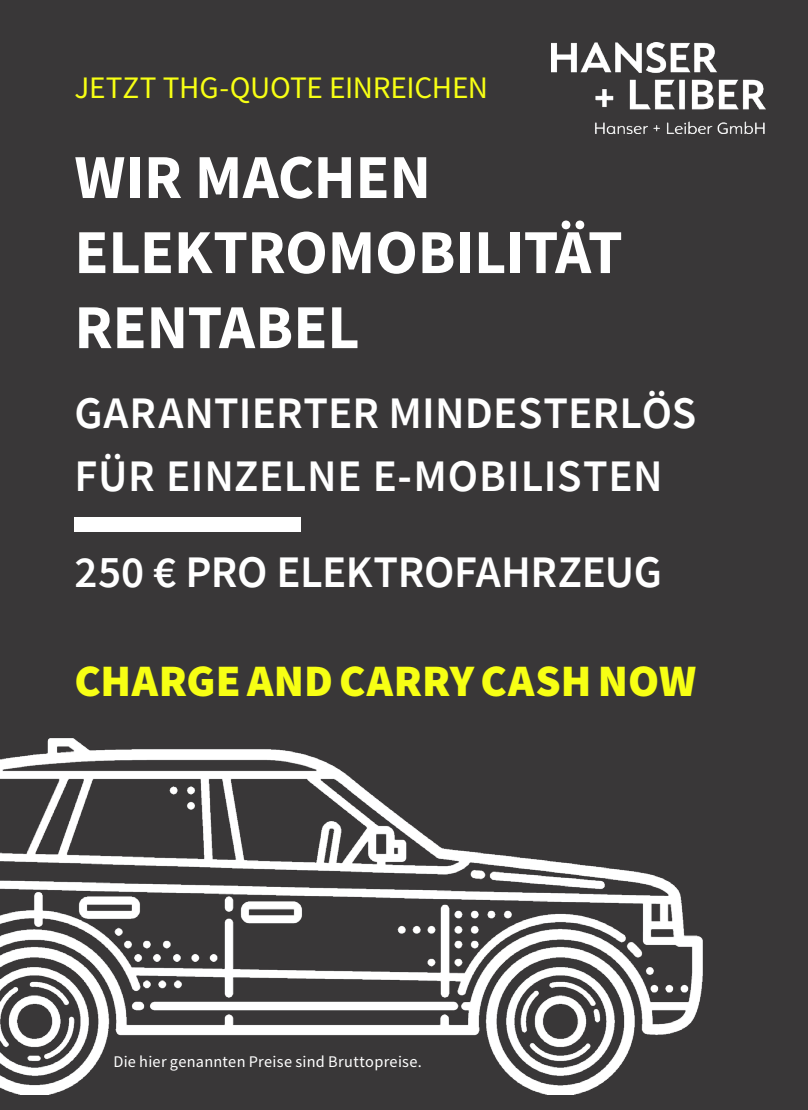
<style>
.page{position:relative;width:808px;height:1110px;background:#fff}
.page>*{position:absolute;margin:0;border:0;box-sizing:border-box;transform-origin:0 0}
.t1{font:700 62.5px "Source Sans Pro";letter-spacing:-.005em;color:#fff}
.t2{font:600 45px/62.5px "Source Sans Pro";letter-spacing:.01em;color:#fff}
.t3{font:600 45px "Source Sans Pro";letter-spacing:-.01em;color:#fff}
.t4{font:900 45px "Source Sans Pro";letter-spacing:.005em;color:#f7ff14}
.t5{font:31.25px "Source Sans Pro";letter-spacing:-.01em;color:#f7ff14}
.t6{font:16.25px "Source Sans Pro";letter-spacing:.02em;color:#fff}
</style>
<div class="page">
<div style="left:0;top:0;width:808px;height:1109px;background:#393738"></div>
<img style="left:0;top:738px;width:703px;height:356px">
<div style="left:74px;top:517px;width:227px;height:14px;background:#fff"></div>
<img style="left:551px;top:42px;width:214px;height:92px">
<p class="t5" style="left:74px;top:68px;width:415px">JETZT THG-QUOTE EINREICHEN</p>
<p class="t1" style="left:74px;top:135px;width:358px">WIR MACHEN</p>
<p class="t1" style="left:74px;top:210px;width:550px">ELEKTROMOBILITÄT</p>
<p class="t1" style="left:74px;top:285px;width:287px">RENTABEL</p>
<p class="t2" style="left:74px;top:381px;width:623px">GARANTIERTER MINDESTERLÖS<br>FÜR EINZELNE E-MOBILISTEN</p>
<p class="t3" style="left:74px;top:542px;width:589px">250 € PRO ELEKTROFAHRZEUG</p>
<p class="t4" style="left:74px;top:650px;width:623px">CHARGE AND CARRY CASH NOW</p>
<p class="t6" style="left:113px;top:1051px;width:310px">Die hier genannten Preise sind Bruttopreise.</p>
</div>
